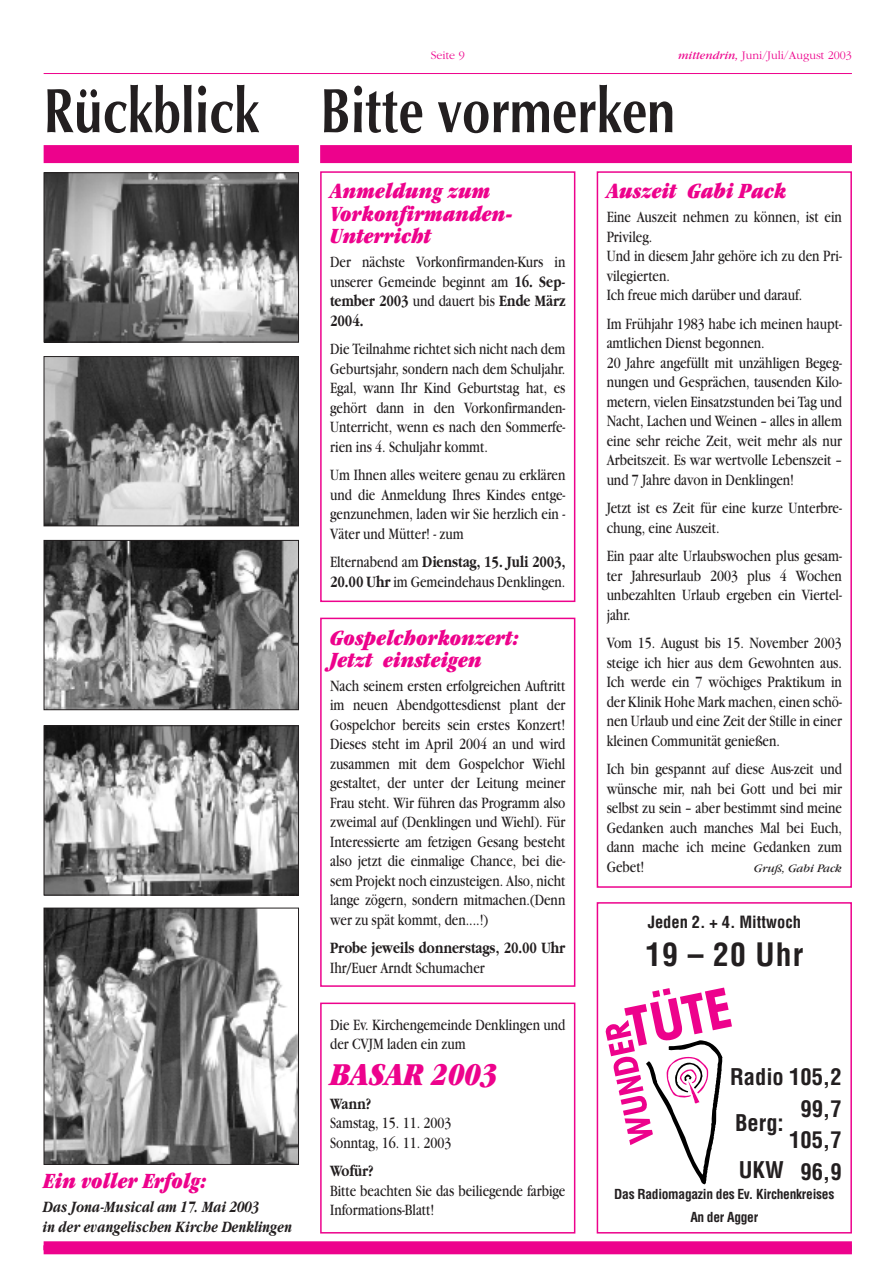
<style>
.page{position:relative;width:893px;height:1284px;background:#fff}
.page>*{position:absolute;margin:0;border:0;box-sizing:border-box;transform-origin:0 0}
.t1{font:700 63px "Optima";color:#231f20;scale:.8 1}
.t2{font:italic ultra-condensed 33px "Garamond";color:#ed028c}
.t3{font:700 condensed 31.5px "Helvetica";letter-spacing:.035em;color:#231f20}
.t4{font:italic ultra-condensed 22.5px/22.5px "Garamond";color:#ed028c}
.t5{font:700 condensed 22.5px/31.5px "Helvetica";color:#231f20;text-align:right}
.t6{font:16.5px/19.5px "Garamond";color:#231f20;scale:.8 1}
.t7{font:italic 700 16.5px/19.8px "Garamond";color:#231f20;scale:.8 1}
.t8{font:700 16.5px "Garamond";color:#231f20;scale:.8 1}
.t9{font:700 condensed 16.5px "Helvetica";color:#231f20}
.t10{font:700 condensed 13.5px/22.5px "Helvetica";letter-spacing:-.02em;color:#231f20;text-align:center}
.t11{font:300 12px "Garamond";color:#ed028c}
.t12{font:italic 12px "Garamond";color:#231f20}
.s1{font-weight:400;font-style:italic}
.s2{font-weight:700}
</style>
<div class="page">
<hr style="left:44px;top:73px;width:807px;height:1px;background:#ed028c">
<div style="left:44px;top:1241px;width:807px;height:9px;background:#ed028c"></div>
<div style="left:44px;top:1245px;width:807px;height:9px;background:#ed028c"></div>
<div style="left:320px;top:145px;width:531px;height:18px;background:#ed028c"></div>
<div style="left:44px;top:145px;width:255px;height:18px;background:#ed028c"></div>
<div style="left:320px;top:1003px;width:255px;height:231px;border:2px solid #ed028c"></div>
<div style="left:320px;top:618px;width:255px;height:369px;border:2px solid #ed028c"></div>
<div style="left:320px;top:171px;width:255px;height:431px;border:2px solid #ed028c"></div>
<div style="left:596px;top:171px;width:255px;height:717px;border:2px solid #ed028c"></div>
<div style="left:596px;top:902px;width:255px;height:332px;border:2px solid #ed028c"></div>
<svg style="left:605px;top:988px;width:127px;height:196px"></svg>
<img style="left:46px;top:174px;width:251px;height:166px">
<div style="left:44px;top:172px;width:255px;height:170px;border:1px solid #231f20"></div>
<img style="left:46px;top:358px;width:251px;height:166px">
<div style="left:44px;top:356px;width:255px;height:170px;border:1px solid #231f20"></div>
<img style="left:46px;top:542px;width:251px;height:166px">
<div style="left:44px;top:540px;width:255px;height:170px;border:1px solid #231f20"></div>
<img style="left:46px;top:727px;width:251px;height:166px">
<div style="left:44px;top:725px;width:255px;height:170px;border:1px solid #231f20"></div>
<img style="left:46px;top:910px;width:251px;height:253px">
<div style="left:44px;top:908px;width:255px;height:257px;border:1px solid #231f20"></div>
<p class="t11" style="left:431px;top:50px;width:35px">Seite 9</p>
<p class="t11" style="left:678px;top:50px;width:175px"><span class="s1">mittendrin,</span> Juni/Juli/August 2003</p>
<h1 class="t1" style="left:44px;top:85px;width:791px">Rückblick Bitte vormerken</h1>
<h3 class="t4" style="left:44px;top:1171px;width:164px">Ein voller Erfolg:</h3>
<p class="t7" style="left:44px;top:1199px;width:313px">Das Jona-Musical am 17. Mai 2003<br>in der evangelischen Kirche Denklingen</p>
<h3 class="t4" style="left:330px;top:182px;width:184px">Anmeldung zum<br>Vorkonfirmanden-<br>Unterricht</h3>
<p class="t6" style="left:330px;top:254px;width:295px;text-align:justify">Der nächste Vorkonfirmanden-Kurs in unserer Gemeinde beginnt am <span class="s2">16. Sep&shy;tember 2003</span> und dauert bis <span class="s2">Ende März 2004.</span></p>
<p class="t6" style="left:330px;top:341px;width:295px;text-align:justify">Die Teilnahme richtet sich nicht nach dem Geburtsjahr, sondern nach dem Schuljahr.<br>Egal, wann Ihr Kind Geburtstag hat, es gehört dann in den Vorkonfirmanden-Unterricht, wenn es nach den Sommerfe&shy;rien ins 4. Schuljahr kommt.</p>
<p class="t6" style="left:330px;top:467px;width:295px;text-align:justify">Um Ihnen alles weitere genau zu erklären und die Anmeldung Ihres Kindes entge&shy;genzunehmen, laden wir Sie herzlich ein - Väter und Mütter! - zum</p>
<p class="t6" style="left:330px;top:554px;width:295px">Elternabend am <span class="s2">Dienstag, 15. Juli 2003,<br>20.00 Uhr</span> im Gemeindehaus Denklingen.</p>
<h3 class="t4" style="left:330px;top:628px;width:190px">Gospelchorkonzert:<br>Jetzt einsteigen</h3>
<p class="t6" style="left:330px;top:677px;width:295px;text-align:justify">Nach seinem ersten erfolgreichen Auftritt im neuen Abendgottesdienst plant der Gospelchor bereits sein erstes Konzert!<br>Dieses steht im April 2004 an und wird zusammen mit dem Gospelchor Wiehl gestaltet, der unter der Leitung meiner Frau steht. Wir führen das Programm also zweimal auf (Denklingen und Wiehl). Für Interessierte am fetzigen Gesang besteht also jetzt die einmalige Chance, bei die&shy;sem Projekt noch einzusteigen. Also, nicht lange zögern, sondern mitmachen.(Denn wer zu spät kommt, den....!)</p>
<p class="t8" style="left:330px;top:942px;width:295px">Probe jeweils donnerstags, 20.00 Uhr</p>
<p class="t6" style="left:330px;top:959px;width:195px">Ihr/Euer Arndt Schumacher</p>
<p class="t6" style="left:330px;top:1016px;width:295px">Die Ev. Kirchengemeinde Denklingen und der CVJM laden ein zum</p>
<h2 class="t2" style="left:330px;top:1062px;width:169px">BASAR 2003</h2>
<p class="t8" style="left:330px;top:1097px;width:53px">Wann?</p>
<p class="t6" style="left:330px;top:1115px;width:153px">Samstag, 15. 11. 2003<br>Sonntag, 16. 11. 2003</p>
<p class="t8" style="left:330px;top:1164px;width:56px">Wofür?</p>
<p class="t6" style="left:330px;top:1182px;width:295px">Bitte beachten Sie das beiliegende farbige<br>Informations-Blatt!</p>
<h3 class="t4" style="left:606px;top:182px;width:181px">Auszeit Gabi Pack</h3>
<p class="t6" style="left:606px;top:209px;width:295px">Eine Auszeit nehmen zu können, ist ein<br>Privileg.<br>Und in diesem Jahr gehöre ich zu den Pri&shy;vilegierten.<br>Ich freue mich darüber und darauf.</p>
<p class="t6" style="left:606px;top:315px;width:295px">Im Frühjahr 1983 habe ich meinen haupt&shy;amtlichen Dienst begonnen.<br>20 Jahre angefüllt mit unzähligen Begeg&shy;nungen und Gesprächen, tausenden Kilo&shy;metern, vielen Einsatzstunden bei Tag und Nacht, Lachen und Weinen – alles in allem eine sehr reiche Zeit, weit mehr als nur Arbeitszeit. Es war wertvolle Lebenszeit – und 7 Jahre davon in Denklingen!</p>
<p class="t6" style="left:606px;top:500px;width:295px">Jetzt ist es Zeit für eine kurze Unterbre&shy;chung, eine Auszeit.</p>
<p class="t6" style="left:606px;top:548px;width:295px;text-align:justify">Ein paar alte Urlaubswochen plus gesam&shy;ter Jahresurlaub 2003 plus 4 Wochen unbezahlten Urlaub ergeben ein Viertel&shy;jahr.</p>
<p class="t6" style="left:606px;top:635px;width:295px;text-align:justify">Vom 15. August bis 15. November 2003 steige ich hier aus dem Gewohnten aus.<br>Ich werde ein 7 wöchiges Praktikum in der Klinik Hohe Mark machen, einen schö&shy;nen Urlaub und eine Zeit der Stille in einer kleinen Communität genießen.</p>
<p class="t6" style="left:606px;top:761px;width:295px;text-align:justify">Ich bin gespannt auf diese Aus-zeit und wünsche mir, nah bei Gott und bei mir selbst zu sein – aber bestimmt sind meine Gedanken auch manches Mal bei Euch, dann mache ich meine Gedanken zum Gebet!</p>
<p class="t12" style="left:753px;top:864px;width:90px">Gruß, Gabi Pack</p>
<p class="t9" style="left:647px;top:916px;width:155px">Jeden 2. + 4. Mittwoch</p>
<h3 class="t3" style="left:645px;top:942px;width:159px">19 – 20 Uhr</h3>
<h3 class="t5" style="left:730px;top:1063px;width:113px">Radio 105,2<br>99,7<br>105,7<br>96,9</h3>
<h3 class="t5" style="left:735px;top:1102px;width:50px;line-height:46.5px;text-align:left">Berg:<br>UKW</h3>
<p class="t10" style="left:614px;top:1184px;width:221px">Das Radiomagazin des Ev. Kirchenkreises<br>An der Agger</p>
</div>
